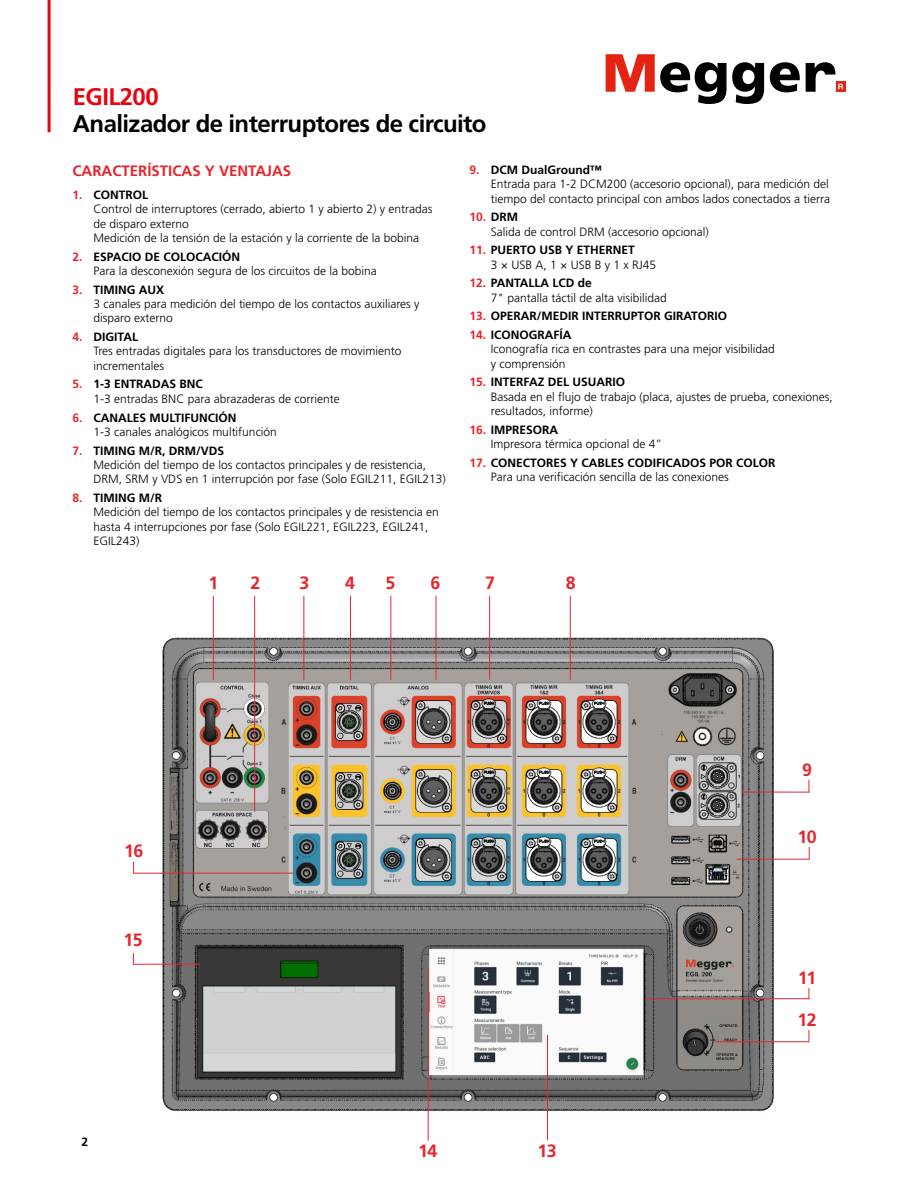
<style>
.page{position:relative;width:918px;height:1188px;background:#fff}
.page>*{position:absolute;margin:0;border:0;box-sizing:border-box;transform-origin:0 0}
.t1{font:700 24px "Frutiger LT Std";letter-spacing:-.025em;color:#000}
.t2{font:700 24px "Frutiger LT Std";letter-spacing:-.025em;color:#e30613}
.t3{font:700 17.85px "Frutiger LT Std";letter-spacing:-.04em;color:#e6262f}
.t4{font:700 15px "Frutiger LT Std";color:#e6262f}
.t5{font:300 12px/14.4px "Frutiger LT Std";color:#000}
.t6{font:700 12px "Frutiger LT Std";color:#000}
.s1{font-weight:700;color:#e6262f}
.s2{font-weight:700}
.s3{color:#e6262f}
</style>
<div class="page">
<hr style="left:48px;top:0;width:3px;height:132px;background:#e30613">
<div style="left:836px;top:82px;width:10px;height:10px;background:#e42313"></div>
<svg style="left:606px;top:54px;width:158px;height:50px"></svg>
<svg style="left:770px;top:62px;width:30px;height:30px"></svg>
<svg style="left:806px;top:62px;width:37px;height:30px"></svg>
<img style="left:132px;top:629px;width:665px;height:509px">
<hr style="left:213px;top:596px;width:1px;height:84px;background:#e6262f">
<hr style="left:350px;top:596px;width:1px;height:84px;background:#e6262f">
<hr style="left:303px;top:596px;width:1px;height:84px;background:#e6262f">
<hr style="left:436px;top:596px;width:1px;height:84px;background:#e6262f">
<hr style="left:489px;top:596px;width:1px;height:84px;background:#e6262f">
<hr style="left:390px;top:596px;width:1px;height:84px;background:#e6262f">
<div style="left:119px;top:839px;width:30px;height:21px;background:#fff"></div>
<hr style="left:133px;top:873px;width:161px;height:1px;background:#e6262f">
<hr style="left:715px;top:1041px;width:94px;height:1px;background:#e6262f">
<div style="left:792px;top:967px;width:30px;height:21px;background:#fff"></div>
<hr style="left:645px;top:998px;width:164px;height:1px;background:#e6262f">
<svg style="left:809px;top:847px;width:1px;height:13px"></svg>
<hr style="left:737px;top:859px;width:72px;height:1px;background:#e6262f">
<div style="left:792px;top:826px;width:30px;height:21px;background:#fff"></div>
<div style="left:792px;top:1008px;width:30px;height:21px;background:#fff"></div>
<hr style="left:254px;top:596px;width:1px;height:216px;background:#e6262f">
<div style="left:118px;top:929px;width:30px;height:21px;background:#fff"></div>
<hr style="left:133px;top:964px;width:67px;height:1px;background:#e6262f">
<div style="left:792px;top:759px;width:30px;height:21px;background:#fff"></div>
<svg style="left:808px;top:780px;width:1px;height:12px"></svg>
<hr style="left:742px;top:792px;width:67px;height:1px;background:#e6262f">
<hr style="left:428px;top:969px;width:1px;height:172px;background:#e6262f">
<hr style="left:547px;top:1035px;width:1px;height:105px;background:#e6262f">
<hr style="left:570px;top:596px;width:1px;height:84px;background:#e6262f">
<h1 class="t2" style="left:73px;top:83px;width:87px">EGIL200</h1>
<h1 class="t1" style="left:73px;top:110px;width:415px">Analizador de interruptores de circuito</h1>
<p class="t4" style="left:72px;top:162px;width:220px">CARACTERÍSTICAS Y VENTAJAS</p>
<p class="t5" style="left:94px;top:188px;width:340px;text-indent:-21px"><span class="s1">1.</span> <span class="s2">CONTROL<br></span>Control de interruptores (cerrado, abierto 1 y abierto 2) y entradas de disparo externo<br>Medición de la tensión de la estación y la corriente de la bobina</p>
<p class="t5" style="left:94px;top:249px;width:285px;text-indent:-21px"><span class="s1">2.</span> <span class="s2">ESPACIO DE COLOCACIÓN<br></span>Para la desconexión segura de los circuitos de la bobina</p>
<p class="t5" style="left:94px;top:282px;width:327px;text-indent:-21px"><span class="s1">3.</span> <span class="s2">TIMING AUX<br></span>3 canales para medición del tiempo de los contactos auxiliares y disparo externo</p>
<p class="t5" style="left:94px;top:330px;width:309px;text-indent:-21px"><span class="s1">4.</span> <span class="s2">DIGITAL<br></span>Tres entradas digitales para los transductores de movimiento incrementales</p>
<p class="t5" style="left:94px;top:377px;width:248px;text-indent:-21px"><span class="s1">5.</span> <span class="s2">1-3 ENTRADAS BNC<br></span>1-3 entradas BNC para abrazaderas de corriente</p>
<p class="t5" style="left:94px;top:410px;width:185px;text-indent:-21px"><span class="s1">6.</span> <span class="s2">CANALES MULTIFUNCIÓN<br></span>1-3 canales analógicos multifunción</p>
<p class="t5" style="left:94px;top:443px;width:354px;text-indent:-21px"><span class="s1">7.</span> <span class="s2">TIMING M/R, DRM/VDS<br></span>Medición del tiempo de los contactos principales y de resistencia,<br>DRM, SRM y VDS en 1 interrupción por fase (Solo EGIL211, EGIL213)</p>
<p class="t5" style="left:94px;top:491px;width:347px;text-indent:-21px"><span class="s1">8.</span> <span class="s2">TIMING M/R<br></span>Medición del tiempo de los contactos principales y de resistencia en hasta 4 interrupciones por fase (Solo EGIL221, EGIL223, EGIL241, EGIL243)</p>
<p class="t5" style="left:491px;top:163px;width:341px;text-indent:-21px"><span class="s1">9.</span> <span class="s2">DCM DualGround™<br></span>Entrada para 1-2 DCM200 (accesorio opcional), para medición del tiempo del contacto principal con ambos lados conectados a tierra</p>
<p class="t5" style="left:491px;top:210px;width:219px;text-indent:-21px"><span class="s1">10.</span> <span class="s2">DRM<br></span>Salida de control DRM (accesorio opcional)</p>
<p class="t5" style="left:491px;top:243px;width:167px;text-indent:-21px"><span class="s1">11.</span> <span class="s2">PUERTO USB Y ETHERNET<br></span>3 × USB A, 1 × USB B y 1 x RJ45</p>
<p class="t5" style="left:491px;top:276px;width:178px;text-indent:-21px"><span class="s1">12.</span> <span class="s2">PANTALLA LCD de<br></span>7" pantalla táctil de alta visibilidad</p>
<p class="t6" style="left:470px;top:309px;width:259px"><span class="s3">13.</span> OPERAR/MEDIR INTERRUPTOR GIRATORIO</p>
<p class="t5" style="left:491px;top:328px;width:286px;text-indent:-21px"><span class="s1">14.</span> <span class="s2">ICONOGRAFÍA<br></span>Iconografía rica en contrastes para una mejor visibilidad y comprensión</p>
<p class="t5" style="left:491px;top:375px;width:344px;text-indent:-21px"><span class="s1">15.</span> <span class="s2">INTERFAZ DEL USUARIO<br></span>Basada en el flujo de trabajo (placa, ajustes de prueba, conexiones, resultados, informe)</p>
<p class="t5" style="left:491px;top:423px;width:173px;text-indent:-21px"><span class="s1">16.</span> <span class="s2">IMPRESORA<br></span>Impresora térmica opcional de 4”</p>
<p class="t5" style="left:491px;top:456px;width:286px;text-indent:-21px"><span class="s1">17.</span> <span class="s2">CONECTORES Y CABLES CODIFICADOS POR COLOR<br></span>Para una verificación sencilla de las conexiones</p>
<h2 class="t3" style="left:208px;top:572px;width:11px">1</h2>
<h2 class="t3" style="left:250px;top:572px;width:11px">2</h2>
<h2 class="t3" style="left:300px;top:572px;width:11px">3</h2>
<h2 class="t3" style="left:345px;top:572px;width:11px">4</h2>
<h2 class="t3" style="left:385px;top:572px;width:11px">5</h2>
<h2 class="t3" style="left:431px;top:572px;width:11px">6</h2>
<h2 class="t3" style="left:485px;top:572px;width:11px">7</h2>
<h2 class="t3" style="left:566px;top:573px;width:11px">8</h2>
<h2 class="t3" style="left:124px;top:840px;width:21px">16</h2>
<h2 class="t3" style="left:124px;top:930px;width:21px">15</h2>
<p class="t6" style="left:81px;top:1135px;width:8px">2</p>
<h2 class="t3" style="left:418px;top:1140px;width:21px">14</h2>
<h2 class="t3" style="left:538px;top:1141px;width:21px">13</h2>
<h2 class="t3" style="left:802px;top:759px;width:11px">9</h2>
<h2 class="t3" style="left:797px;top:826px;width:21px">10</h2>
<h2 class="t3" style="left:798px;top:968px;width:20px">11</h2>
<h2 class="t3" style="left:798px;top:1009px;width:21px">12</h2>
</div>
